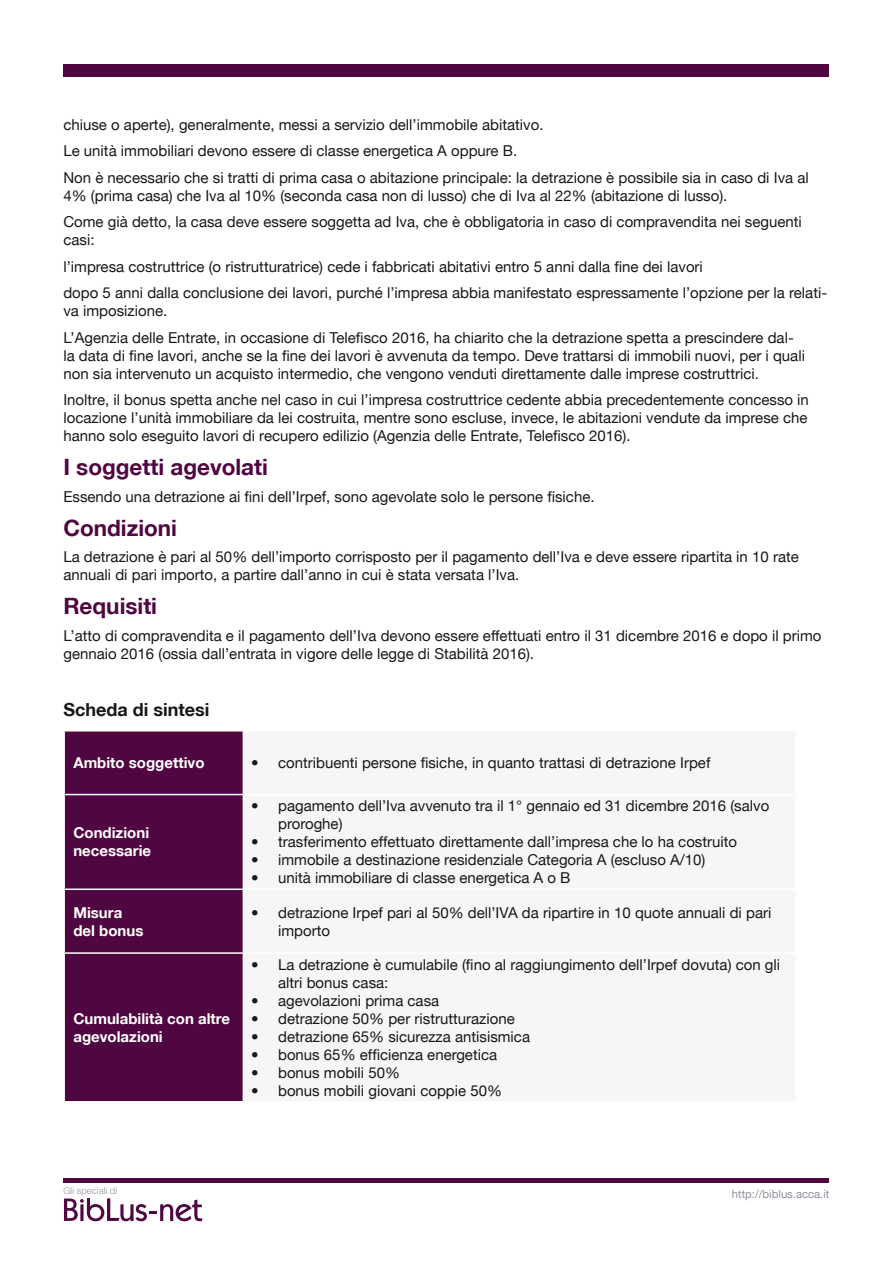
<style>
.page{position:relative;width:893px;height:1263px;background:#fff}
.page>*{position:absolute;margin:0;border:0;box-sizing:border-box;transform-origin:0 0}
.t1{font:700 22.5px "Helvetica Neue LT";color:#4f0641}
.t2{font:700 18px "Helvetica Neue LT";color:#1a171c}
.t3{font:15px/18px "Helvetica Neue LT";color:#1a171c}
.t4{font:700 15px/18px "Helvetica Neue LT";color:#fff}
.t5{font:11.25px "Helvetica Neue LT";color:#91939d}
.t6{font:300 9.6px "Helvetica Neue LT";color:#91939d}
</style>
<div class="page">
<svg style="left:64px;top:1198px;width:139px;height:23px"></svg>
<div style="left:64px;top:64px;width:765px;height:13px;background:#4f0641"></div>
<hr style="left:64px;top:1178px;width:765px;height:4px;background:#4f0641">
<div style="left:65px;top:731px;width:178px;height:370px;background:#4f0641"></div>
<hr style="left:63px;top:794px;width:180px;height:1px;background:#fff">
<hr style="left:63px;top:888px;width:180px;height:2px;background:#fff">
<hr style="left:63px;top:952px;width:180px;height:2px;background:#fff">
<p class="t3" style="left:63px;top:111px;width:747px;line-height:26.5px">chiuse o aperte), generalmente, messi a servizio dell’immobile abitativo.<br>Le unità immobiliari devono essere di classe energetica A oppure B.<br>Non è necessario che si tratti di prima casa o abitazione principale: la detrazione è possibile sia in caso di Iva al</p>
<p class="t3" style="left:63px;top:182px;width:740px;line-height:26.5px">4% (prima casa) che Iva al 10% (seconda casa non di lusso) che di Iva al 22% (abitazione di lusso).<br>Come già detto, la casa deve essere soggetta ad Iva, che è obbligatoria in caso di compravendita nei seguenti</p>
<p class="t3" style="left:63px;top:226px;width:765px;line-height:26.5px">casi:<br>l’impresa costruttrice (o ristrutturatrice) cede i fabbricati abitativi entro 5 anni dalla fine dei lavori<br>dopo 5 anni dalla conclusione dei lavori, purché l’impresa abbia manifestato espressamente l’opzione per la relati-</p>
<p class="t3" style="left:63px;top:297px;width:732px;line-height:26.5px">va imposizione.<br>L’Agenzia delle Entrate, in occasione di Telefisco 2016, ha chiarito che la detrazione spetta a prescindere dal-</p>
<p class="t3" style="left:63px;top:346px;width:743px">la data di fine lavori, anche se la fine dei lavori è avvenuta da tempo. Deve trattarsi di immobili nuovi, per i quali non sia intervenuto un acquisto intermedio, che vengono venduti direttamente dalle imprese costruttrici.</p>
<p class="t3" style="left:63px;top:391px;width:747px;text-align:justify">Inoltre, il bonus spetta anche nel caso in cui l’impresa costruttrice cedente abbia precedentemente concesso in locazione l’unità immobiliare da lei costruita, mentre sono escluse, invece, le abitazioni vendute da imprese che hanno solo eseguito lavori di recupero edilizio (Agenzia delle Entrate, Telefisco 2016).</p>
<h1 class="t1" style="left:63px;top:453px;width:206px">I soggetti agevolati</h1>
<p class="t3" style="left:63px;top:487px;width:533px">Essendo una detrazione ai fini dell’Irpef, sono agevolate solo le persone fisiche.</p>
<h1 class="t1" style="left:63px;top:514px;width:115px">Condizioni</h1>
<p class="t3" style="left:63px;top:548px;width:737px">La detrazione è pari al 50% dell’importo corrisposto per il pagamento dell’Iva e deve essere ripartita in 10 rate annuali di pari importo, a partire dall’anno in cui è stata versata l’Iva.</p>
<h1 class="t1" style="left:63px;top:592px;width:95px">Requisiti</h1>
<p class="t3" style="left:63px;top:626px;width:759px">L’atto di compravendita e il pagamento dell’Iva devono essere effettuati entro il 31 dicembre 2016 e dopo il primo gennaio 2016 (ossia dall’entrata in vigore delle legge di Stabilità 2016).</p>
<p class="t2" style="left:63px;top:698px;width:147px">Scheda di sintesi</p>
<p class="t4" style="left:73px;top:753px;width:133px">Ambito soggettivo</p>
<p class="t3" style="left:251px;top:753px;width:461px">• contribuenti persone fisiche, in quanto trattasi di detrazione Irpef</p>
<p class="t4" style="left:73px;top:823px;width:79px">Condizioni necessarie</p>
<p class="t3" style="left:278px;top:797px;width:493px;text-indent:-27px">• pagamento dell’Iva avvenuto tra il 1° gennaio ed 31 dicembre 2016 (salvo proroghe)</p>
<p class="t3" style="left:251px;top:833px;width:488px">• trasferimento effettuato direttamente dall’impresa che lo ha costruito</p>
<p class="t3" style="left:251px;top:851px;width:456px">• immobile a destinazione residenziale Categoria A (escluso A/10)</p>
<p class="t3" style="left:251px;top:869px;width:321px">• unità immobiliare di classe energetica A o B</p>
<p class="t4" style="left:73px;top:903px;width:71px">Misura del bonus</p>
<p class="t3" style="left:278px;top:903px;width:495px;text-indent:-27px">• detrazione Irpef pari al 50% dell’IVA da ripartire in 10 quote annuali di pari importo</p>
<p class="t4" style="left:73px;top:1009px;width:158px">Cumulabilità con altre agevolazioni</p>
<p class="t3" style="left:278px;top:955px;width:504px;text-indent:-27px">• La detrazione è cumulabile (fino al raggiungimento dell’Irpef dovuta) con gli altri bonus casa:</p>
<p class="t3" style="left:251px;top:991px;width:190px">• agevolazioni prima casa</p>
<p class="t3" style="left:251px;top:1009px;width:265px">• detrazione 50% per ristrutturazione</p>
<p class="t3" style="left:251px;top:1027px;width:280px">• detrazione 65% sicurezza antisismica</p>
<p class="t3" style="left:251px;top:1045px;width:248px">• bonus 65% efficienza energetica</p>
<p class="t3" style="left:251px;top:1063px;width:150px">• bonus mobili 50%</p>
<p class="t3" style="left:251px;top:1081px;width:252px">• bonus mobili giovani coppie 50%</p>
<p class="t6" style="left:64px;top:1185px;width:55px">Gli speciali di</p>
<p class="t5" style="left:732px;top:1187px;width:99px">http://biblus.acca.it</p>
</div>
